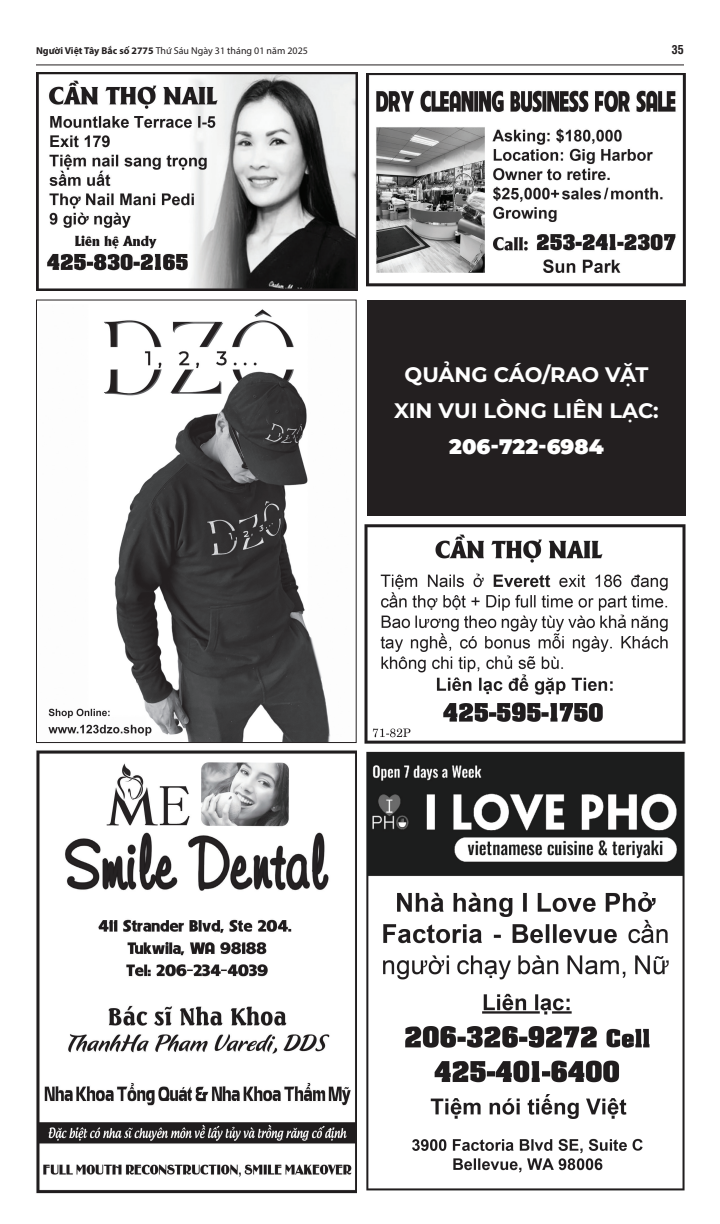
<style>
.page{position:relative;width:720px;height:1224px;background:#fff}
.page>*{position:absolute;margin:0;border:0;box-sizing:border-box;transform-origin:0 0}
.t1{font:700 21px/36px "Montserrat";color:#fff;text-align:center}
.t2{font:900 21px "Montserrat";color:#fff}
.t3{font:12px "VNI Helve Condense Bold";color:#231f20}
.t4{font:10px "Myriad Pro";color:#231f20}
.s1{font-weight:700}
</style>
<div class="page">
<hr style="left:36px;top:65px;width:648px;height:1px;background:#231f20">
<img style="left:48px;top:309px;width:283px;height:433px">
<img style="left:366px;top:73px;width:320px;height:214px">
<img style="left:36px;top:72px;width:321px;height:218px">
<img style="left:36px;top:749px;width:320px;height:445px">
<img style="left:366px;top:751px;width:318px;height:440px">
<img style="left:365px;top:525px;width:321px;height:219px">
<div style="left:367px;top:301px;width:318px;height:215px;background:#231f20"></div>
<p class="t4" style="left:36px;top:45px;width:273px"><span class="s1">Người Việt Tây Bắc số 2775</span> Thứ Sáu Ngày 31 tháng 01 năm 2025</p>
<p class="t3" style="left:672px;top:40px;width:14px">35</p>
<h1 class="t1" style="left:394px;top:356px;width:266px">QUẢNG CÁO/RAO VẶT<br>XIN VUI LÒNG LIÊN LẠC:</h1>
<h1 class="t2" style="left:449px;top:433px;width:156px">206-722-6984</h1>
</div>
